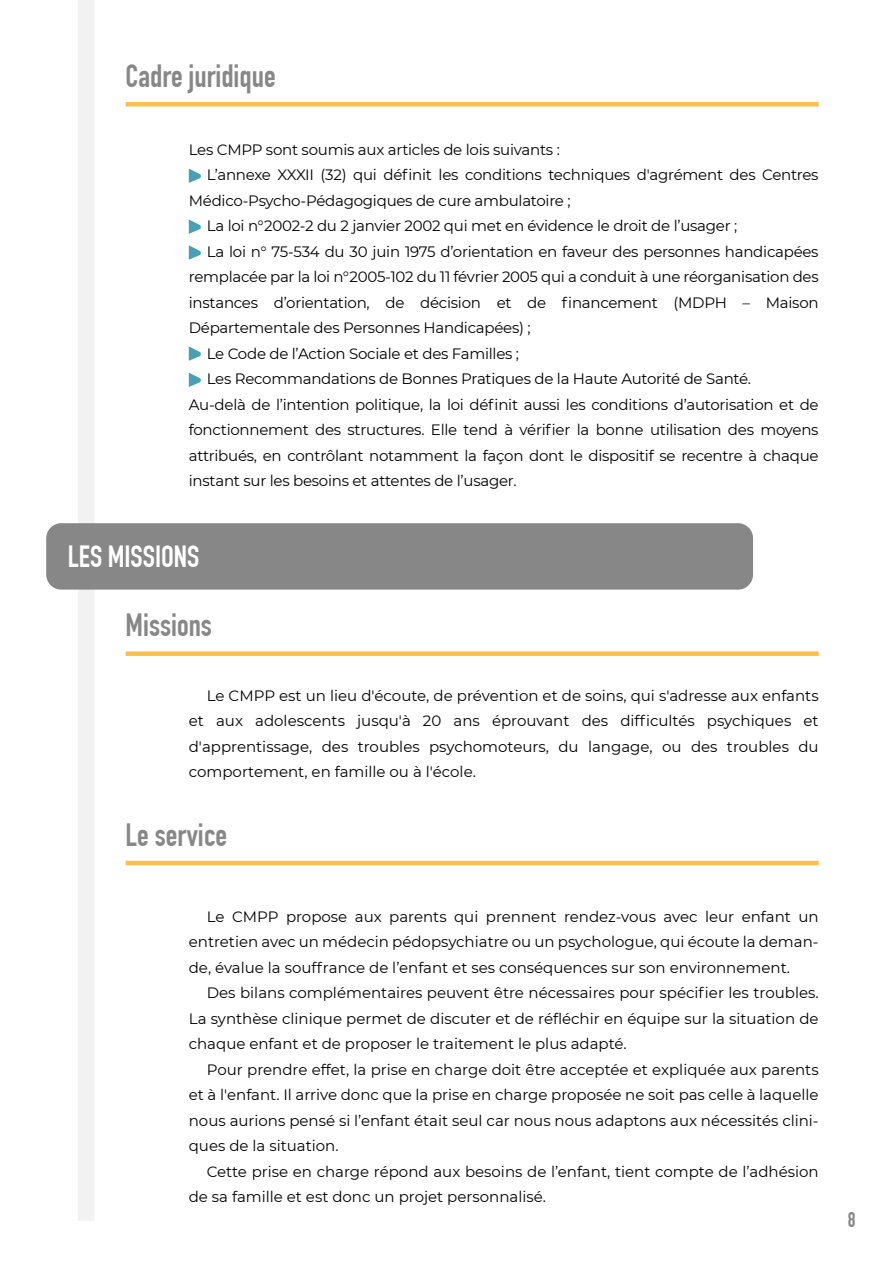
<style>
.page{position:relative;width:893px;height:1263px;background:#fff}
.page>*{position:absolute;margin:0;border:0;box-sizing:border-box;transform-origin:0 0}
.t1{font:700 31.5px "DIN Condensed";color:#878787}
.t2{font:700 30px "DIN Condensed";color:#fff}
.t3{font:700 21px "DIN Condensed";color:#878787}
.t4{font:15px/25.5px "Montserrat";letter-spacing:-.015em;color:#000;text-align:justify}
</style>
<div class="page">
<div style="left:126px;top:102px;width:693px;height:5px;background:#fabf4d"></div>
<div style="left:78px;top:0;width:16px;height:1221px;background:#f2f2f2"></div>
<svg style="left:189px;top:169px;width:12px;height:14px"></svg>
<svg style="left:189px;top:245px;width:12px;height:15px"></svg>
<svg style="left:189px;top:346px;width:12px;height:15px"></svg>
<svg style="left:189px;top:373px;width:12px;height:14px"></svg>
<svg style="left:189px;top:219px;width:12px;height:15px"></svg>
<div style="left:126px;top:651px;width:693px;height:5px;background:#fabf4d"></div>
<hr style="left:126px;top:861px;width:693px;height:4px;background:#fabf4d">
<div style="left:46px;top:523px;width:707px;height:67px;background:#878787;border-radius:15px"></div>
<h1 class="t1" style="left:126px;top:57px;width:152px">Cadre juridique</h1>
<p class="t4" style="left:189px;top:136px;width:373px">Les CMPP sont soumis aux articles de lois suivants :</p>
<p class="t4" style="left:207px;top:162px;width:613px">L’annexe XXXII (32) qui définit les conditions techniques d'agrément des Centres</p>
<p class="t4" style="left:189px;top:187px;width:383px">Médico-Psycho-Pédagogiques de cure ambulatoire ;</p>
<p class="t4" style="left:207px;top:213px;width:532px">La loi n°2002-2 du 2 janvier 2002 qui met en évidence le droit de l’usager ;</p>
<p class="t4" style="left:207px;top:238px;width:613px">La loi n° 75-534 du 30 juin 1975 d’orientation en faveur des personnes handicapées</p>
<p class="t4" style="left:189px;top:264px;width:631px">remplacée par la loi n°2005-102 du 11 février 2005 qui a conduit à une réorganisation des</p>
<p class="t4" style="left:189px;top:289px;width:631px">instances d’orientation, de décision et de financement (MDPH – Maison</p>
<p class="t4" style="left:189px;top:315px;width:343px">Départementale des Personnes Handicapées) ;</p>
<p class="t4" style="left:207px;top:340px;width:314px">Le Code de l’Action Sociale et des Familles ;</p>
<p class="t4" style="left:207px;top:366px;width:546px">Les Recommandations de Bonnes Pratiques de la Haute Autorité de Santé.</p>
<p class="t4" style="left:189px;top:391px;width:631px">Au-delà de l’intention politique, la loi définit aussi les conditions d’autorisation et de</p>
<p class="t4" style="left:189px;top:417px;width:631px">fonctionnement des structures. Elle tend à vérifier la bonne utilisation des moyens</p>
<p class="t4" style="left:189px;top:442px;width:631px">attribués, en contrôlant notamment la façon dont le dispositif se recentre à chaque</p>
<p class="t4" style="left:189px;top:468px;width:329px">instant sur les besoins et attentes de l’usager.</p>
<h2 class="t2" style="left:68px;top:538px;width:133px">LES MISSIONS</h2>
<h1 class="t1" style="left:126px;top:607px;width:88px">Missions</h1>
<p class="t4" style="left:189px;top:682px;width:631px;text-indent:18px">Le CMPP est un lieu d'écoute, de prévention et de soins, qui s'adresse aux enfants et aux adolescents jusqu'à 20 ans éprouvant des difficultés psychiques et d'apprentissage, des troubles psychomoteurs, du langage, ou des troubles du comportement, en famille ou à l'école.</p>
<h1 class="t1" style="left:126px;top:816px;width:103px">Le service</h1>
<p class="t4" style="left:189px;top:903px;width:631px;text-indent:18px">Le CMPP propose aux parents qui prennent rendez-vous avec leur enfant un entretien avec un médecin pédopsychiatre ou un psychologue, qui écoute la deman&shy;de, évalue la souffrance de l’enfant et ses conséquences sur son environnement.</p>
<p class="t4" style="left:189px;top:980px;width:631px;text-indent:18px">Des bilans complémentaires peuvent être nécessaires pour spécifier les troubles.<br>La synthèse clinique permet de discuter et de réfléchir en équipe sur la situation de chaque enfant et de proposer le traitement le plus adapté.</p>
<p class="t4" style="left:189px;top:1056px;width:631px;text-indent:18px">Pour prendre effet, la prise en charge doit être acceptée et expliquée aux parents et à l'enfant. Il arrive donc que la prise en charge proposée ne soit pas celle à laquelle nous aurions pensé si l’enfant était seul car nous nous adaptons aux nécessités clini&shy;ques de la situation.</p>
<p class="t4" style="left:189px;top:1158px;width:631px;text-indent:18px">Cette prise en charge répond aux besoins de l’enfant, tient compte de l’adhésion de sa famille et est donc un projet personnalisé.</p>
<h3 class="t3" style="left:848px;top:1207px;width:9px">8</h3>
</div>
